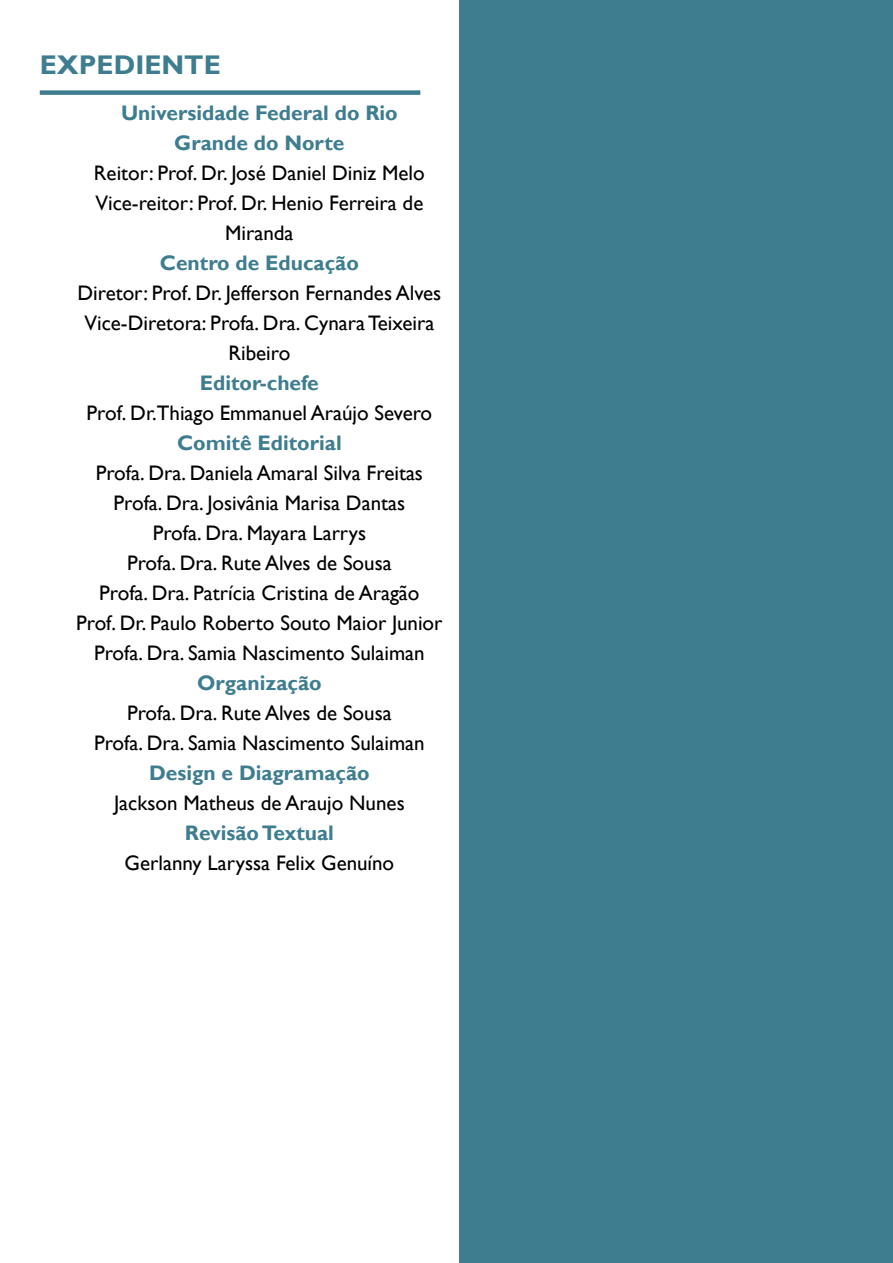
<style>
.page{position:relative;width:893px;height:1263px;background:#fff}
.page>*{position:absolute;margin:0;border:0;box-sizing:border-box;transform-origin:0 0}
.t1{font:700 27px "Gill Sans";color:#3e7d8f}
.t2{font:21px/30px "Gill Sans";color:#000;text-align:center}
.t3{font:700 21px/30px "Gill Sans";color:#3e7d8f;text-align:center}
</style>
<div class="page">
<div style="left:40px;top:90px;width:380px;height:5px;background:#3e7d8f"></div>
<div style="left:459px;top:0;width:434px;height:1263px;background:#3e7d8f"></div>
<p class="t1" style="left:40px;top:48px;width:183px">EXPEDIENTE</p>
<p class="t3" style="left:121px;top:99px;width:278px">Universidade Federal do Rio<br>Grande do Norte</p>
<p class="t2" style="left:94px;top:158px;width:332px">Reitor: Prof. Dr. José Daniel Diniz Melo<br>Vice-reitor: Prof. Dr. Henio Ferreira de<br>Miranda</p>
<p class="t3" style="left:160px;top:249px;width:201px">Centro de Educação</p>
<p class="t2" style="left:77px;top:278px;width:365px">Diretor: Prof. Dr. Jefferson Fernandes Alves<br>Vice-Diretora: Profa. Dra. Cynara Teixeira<br>Ribeiro</p>
<p class="t3" style="left:200px;top:369px;width:121px">Editor-chefe</p>
<p class="t2" style="left:87px;top:398px;width:347px">Prof. Dr.Thiago Emmanuel Araújo Severo</p>
<p class="t3" style="left:177px;top:429px;width:166px">Comitê Editorial</p>
<p class="t2" style="left:76px;top:458px;width:368px">Profa. Dra. Daniela Amaral Silva Freitas Profa. Dra. Josivânia Marisa Dantas<br>Profa. Dra. Mayara Larrys<br>Profa. Dra. Rute Alves de Sousa<br>Profa. Dra. Patrícia Cristina de Aragão<br>Prof. Dr. Paulo Roberto Souto Maior Junior Profa. Dra. Samia Nascimento Sulaiman</p>
<p class="t3" style="left:197px;top:669px;width:126px">Organização</p>
<p class="t2" style="left:94px;top:699px;width:332px">Profa. Dra. Rute Alves de Sousa<br>Profa. Dra. Samia Nascimento Sulaiman</p>
<p class="t3" style="left:149px;top:759px;width:222px">Design e Diagramação</p>
<p class="t2" style="left:114px;top:789px;width:292px">Jackson Matheus de Araujo Nunes</p>
<p class="t3" style="left:185px;top:819px;width:151px">Revisão Textual</p>
<p class="t2" style="left:125px;top:849px;width:271px">Gerlanny Laryssa Felix Genuíno</p>
</div>
